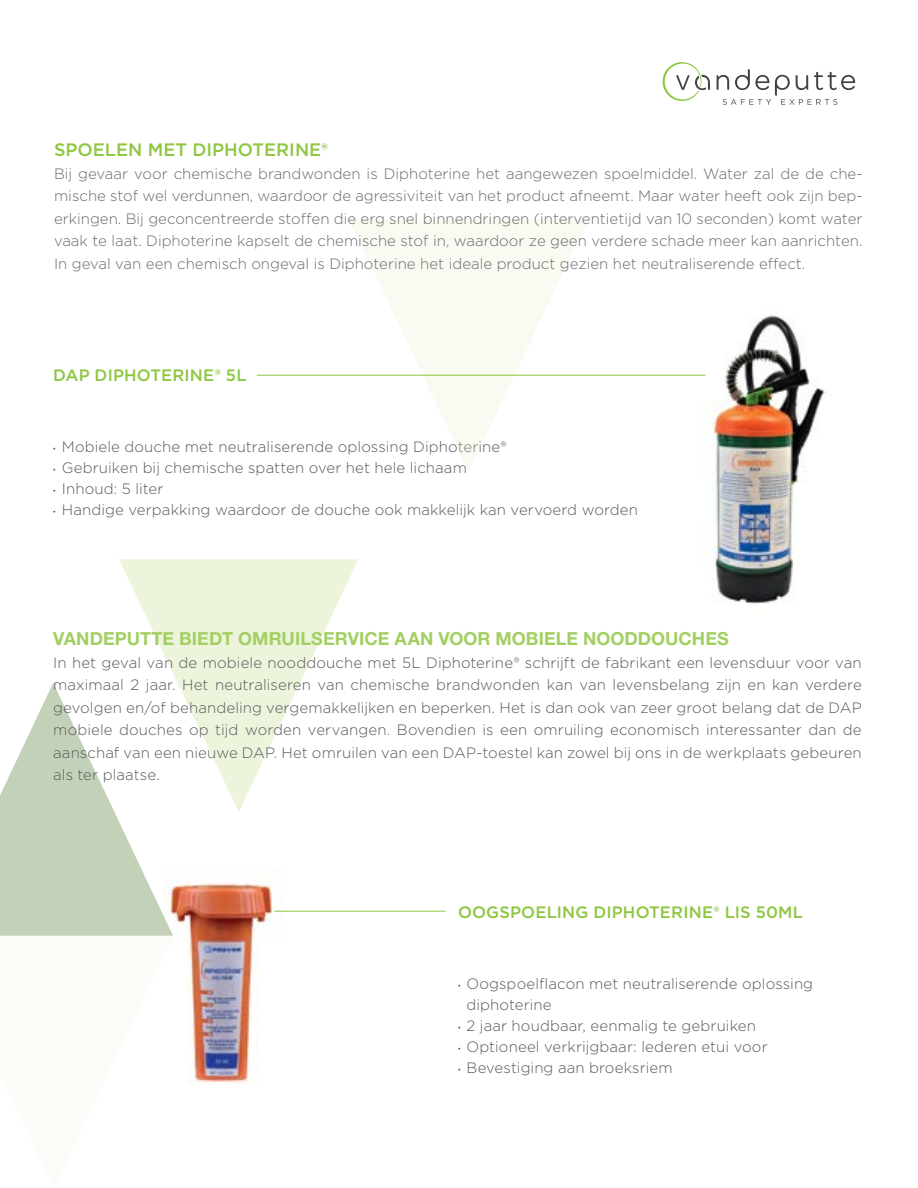
<style>
.page{position:relative;width:918px;height:1188px;background:#fff}
.page>*{position:absolute;margin:0;border:0;box-sizing:border-box;transform-origin:0 0}
.t1{font:700 18px "Helvetica Neue LT Std";letter-spacing:.005em;color:#a3cf62}
.t2{font:500 18px "Gotham";color:#8ec640}
.t3{font:500 16.5px "Gotham";letter-spacing:.01em;color:#8dc63f}
.t4{font:300 15px/22.5px "Gotham";letter-spacing:.005em;color:#58595b}
.t5{font:300 15px/22.5px "Gotham";color:#696a6d;text-align:justify}
.s1{font-family:"Myriad Pro";font-weight:400;font-size:9px}
</style>
<div class="page">
<img style="left:173px;top:879px;width:128px;height:206px">
<img style="left:652px;top:315px;width:176px;height:289px">
<svg style="left:717px;top:69px;width:138px;height:36px"></svg>
<svg style="left:663px;top:62px;width:47px;height:39px"></svg>
<svg style="left:0;top:683px;width:173px;height:253px;fill:#c4d1b9"></svg>
<svg style="left:119px;top:559px;width:239px;height:253px"></svg>
<hr style="left:274px;top:911px;width:172px;height:1px;background:#8dc63f">
<svg style="left:349px;top:219px;width:239px;height:252px;fill:#f9fbf3"></svg>
<hr style="left:257px;top:375px;width:448px;height:1px;background:#8dc63f">
<p class="t2" style="left:54px;top:138px;width:276px">SPOELEN MET DIPHOTERINE®</p>
<p class="t5" style="left:54px;top:162px;width:810px">Bij gevaar voor chemische brandwonden is Diphoterine het aangewezen spoelmiddel. Water zal de de che&shy;mische stof wel verdunnen, waardoor de agressiviteit van het product afneemt. Maar water heeft ook zijn bep&shy;erkingen. Bij geconcentreerde stoffen die erg snel binnendringen (interventietijd van 10 seconden) komt water vaak te laat. Diphoterine kapselt de chemische stof in, waardoor ze geen verdere schade meer kan aanrichten.<br>In geval van een chemisch ongeval is Diphoterine het ideale product gezien het neutraliserende effect.</p>
<p class="t3" style="left:53px;top:364px;width:195px">DAP DIPHOTERINE® 5L</p>
<p class="t4" style="left:53px;top:435px;width:455px"><span class="s1">•</span> Mobiele douche met neutraliserende oplossing Diphoterine®</p>
<p class="t4" style="left:53px;top:456px;width:415px"><span class="s1">•</span> Gebruiken bij chemische spatten over het hele lichaam</p>
<p class="t4" style="left:53px;top:477px;width:112px"><span class="s1">•</span> Inhoud: 5 liter</p>
<p class="t4" style="left:53px;top:498px;width:586px"><span class="s1">•</span> Handige verpakking waardoor de douche ook makkelijk kan vervoerd worden</p>
<p class="t1" style="left:53px;top:628px;width:677px">VANDEPUTTE BIEDT OMRUILSERVICE AAN VOOR MOBIELE NOODDOUCHES</p>
<p class="t4" style="left:53px;top:651px;width:810px;text-align:justify">In het geval van de mobiele nooddouche met 5L Diphoterine® schrijft de fabrikant een levensduur voor van maximaal 2 jaar. Het neutraliseren van chemische brandwonden kan van levensbelang zijn en kan verdere gevolgen en/of behandeling vergemakkelijken en beperken. Het is dan ook van zeer groot belang dat de DAP mobiele douches op tijd worden vervangen. Bovendien is een omruiling economisch interessanter dan de aanschaf van een nieuwe DAP. Het omruilen van een DAP-toestel kan zowel bij ons in de werkplaats gebeuren als ter plaatse.</p>
<p class="t3" style="left:458px;top:901px;width:346px">OOGSPOELING DIPHOTERINE® LIS 50ML</p>
<p class="t4" style="left:467px;top:973px;width:348px;line-height:21px;text-indent:-9px"><span class="s1">•</span> Oogspoelflacon met neutraliserende oplossing diphoterine</p>
<p class="t4" style="left:458px;top:1014px;width:299px"><span class="s1">•</span> 2 jaar houdbaar, eenmalig te gebruiken</p>
<p class="t4" style="left:458px;top:1035px;width:311px"><span class="s1">•</span> Optioneel verkrijgbaar: lederen etui voor</p>
<p class="t4" style="left:458px;top:1056px;width:216px"><span class="s1">•</span> Bevestiging aan broeksriem</p>
</div>
